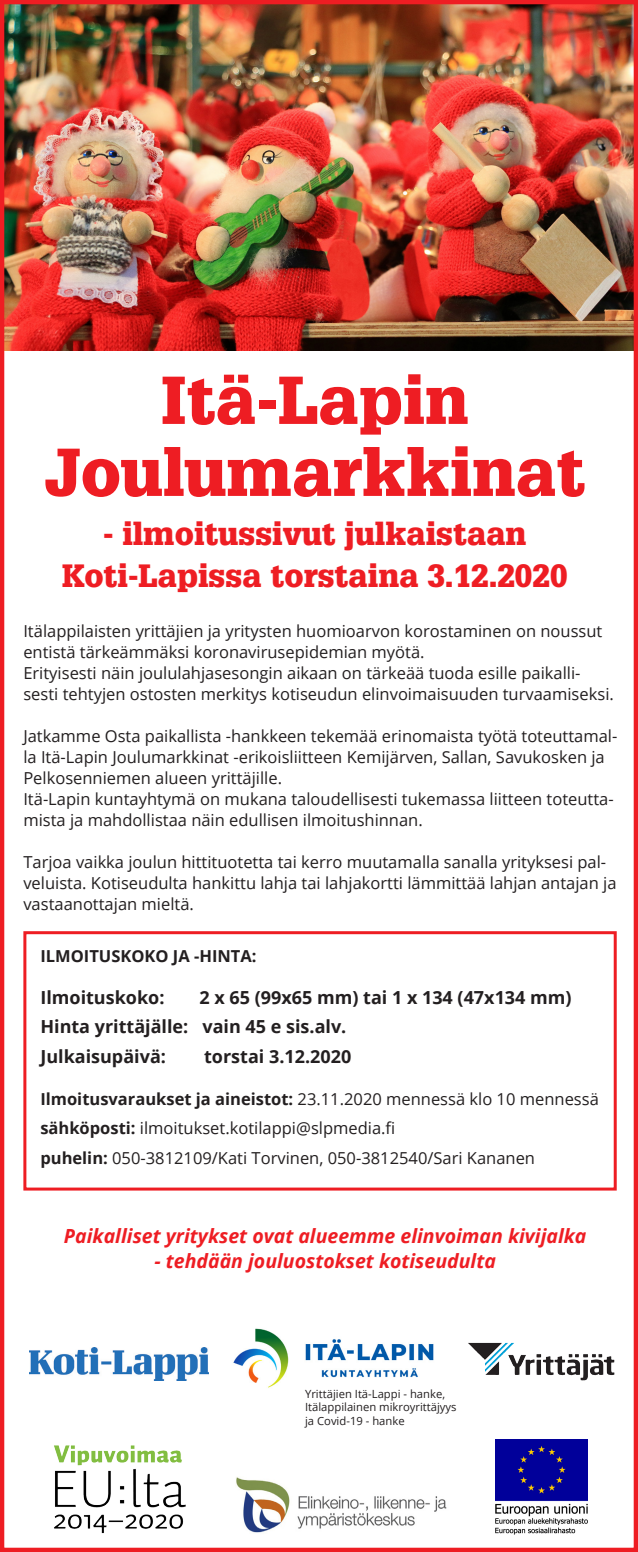
<style>
.page{position:relative;width:638px;height:1552px;background:#fff}
.page>*{position:absolute;margin:0;border:0;box-sizing:border-box;transform-origin:0 0}
.t1{font:900 66px "Glypha LT Std";color:#ee1d23}
.t2{font:900 31.5px "Glypha LT Std";color:#ee1d23}
.t3{font:italic 700 19.5px "Open Sans";color:#ee1d23}
.t4{font:700 18px "Open Sans";color:#231f20}
.t5{font:16.5px/21px "Open Sans";color:#231f20}
.t6{font:700 16.5px "Open Sans";color:#231f20}
.t7{font:11.25px "Open Sans";color:#231f20}
.s1{font-weight:700}
</style>
<div class="page">
<img style="left:5px;top:5px;width:628px;height:345px">
<div style="left:0;top:0;width:638px;height:1552px;border:4px solid #ee1d23"></div>
<img style="left:30px;top:1347px;width:178px;height:34px">
<img style="left:468px;top:1343px;width:124px;height:29px">
<img style="left:233px;top:1328px;width:201px;height:60px">
<img style="left:495px;top:1439px;width:92px;height:96px">
<img style="left:236px;top:1477px;width:211px;height:56px">
<img style="left:54px;top:1445px;width:132px;height:89px">
<div style="left:23px;top:931px;width:594px;height:260px;border:3px solid #ee1d23"></div>
<p class="t1" style="left:161px;top:360px;width:310px">Itä-Lapin</p>
<p class="t1" style="left:44px;top:432px;width:543px">Joulumarkkinat</p>
<p class="t2" style="left:103px;top:515px;width:425px">- ilmoitussivut julkaistaan</p>
<p class="t2" style="left:62px;top:557px;width:507px">Koti-Lapissa torstaina 3.12.2020</p>
<p class="t5" style="left:23px;top:620px;width:580px">Itälappilaisten yrittäjien ja yritysten huomioarvon korostaminen on noussut entistä tärkeämmäksi koronavirusepidemian myötä.</p>
<p class="t5" style="left:23px;top:662px;width:559px">Erityisesti näin joululahjasesongin aikaan on tärkeää tuoda esille paikalli-</p>
<p class="t5" style="left:23px;top:683px;width:592px">sesti tehtyjen ostosten merkitys kotiseudun elinvoimaisuuden turvaamiseksi.</p>
<p class="t5" style="left:23px;top:725px;width:595px">Jatkamme Osta paikallista -hankkeen tekemää erinomaista työtä toteuttamal&shy;la Itä-Lapin Joulumarkkinat -erikoisliitteen Kemijärven, Sallan, Savukosken ja<br>Pelkosenniemen alueen yrittäjille.</p>
<p class="t5" style="left:23px;top:788px;width:592px">Itä-Lapin kuntayhtymä on mukana taloudellisesti tukemassa liitteen toteutta&shy;mista ja mahdollistaa näin edullisen ilmoitushinnan.</p>
<p class="t5" style="left:23px;top:851px;width:595px">Tarjoa vaikka joulun hittituotetta tai kerro muutamalla sanalla yrityksesi pal&shy;veluista. Kotiseudulta hankittu lahja tai lahjakortti lämmittää lahjan antajan ja vastaanottajan mieltä.</p>
<p class="t6" style="left:40px;top:944px;width:218px">ILMOITUSKOKO JA -HINTA:</p>
<p class="t4" style="left:40px;top:985px;width:126px">Ilmoituskoko:</p>
<p class="t4" style="left:199px;top:985px;width:374px">2 x 65 (99x65 mm) tai 1 x 134 (47x134 mm)</p>
<p class="t4" style="left:40px;top:1014px;width:307px">Hinta yrittäjälle: vain 45 e sis.alv.</p>
<p class="t4" style="left:40px;top:1044px;width:127px">Julkaisupäivä:</p>
<p class="t4" style="left:204px;top:1044px;width:149px">torstai 3.12.2020</p>
<p class="t5" style="left:40px;top:1088px;width:560px"><span class="s1">Ilmoitusvaraukset ja aineistot:</span> 23.11.2020 mennessä klo 10 mennessä</p>
<p class="t5" style="left:40px;top:1117px;width:356px"><span class="s1">sähköposti:</span> ilmoitukset.kotilappi@slpmedia.fi</p>
<p class="t5" style="left:40px;top:1147px;width:496px"><span class="s1">puhelin:</span> 050-3812109/Kati Torvinen, 050-3812540/Sari Kananen</p>
<p class="t3" style="left:64px;top:1222px;width:524px">Paikalliset yritykset ovat alueemme elinvoiman kivijalka</p>
<p class="t3" style="left:155px;top:1247px;width:343px">- tehdään jouluostokset kotiseudulta</p>
<p class="t7" style="left:305px;top:1386px;width:142px">Yrittäjien Itä-Lappi - hanke,</p>
<p class="t7" style="left:305px;top:1400px;width:153px">Itälappilainen mikroyrittäjyys</p>
<p class="t7" style="left:305px;top:1413px;width:101px">ja Covid-19 - hanke</p>
</div>
